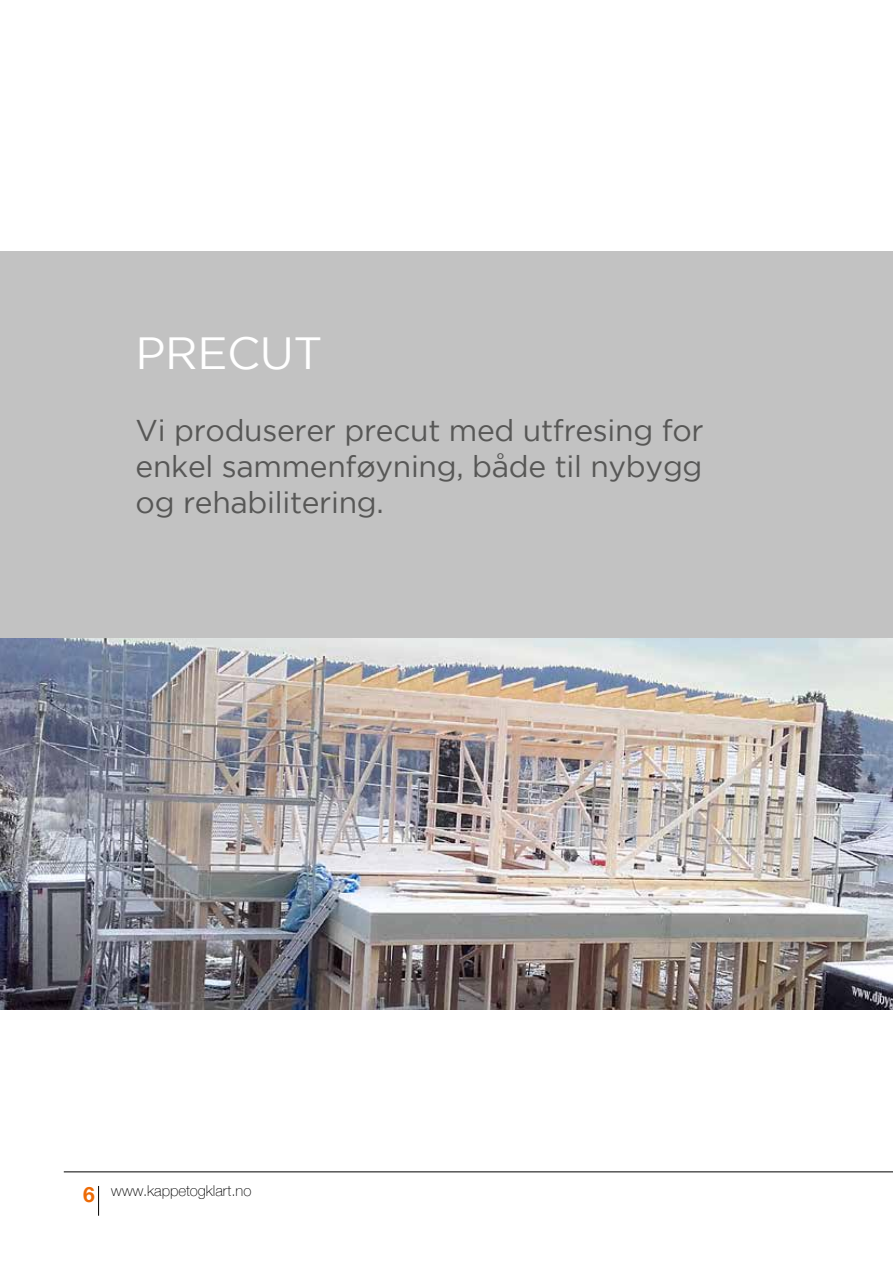
<style>
.page{position:relative;width:893px;height:1263px;background:#fff}
.page>*{position:absolute;margin:0;border:0;box-sizing:border-box;transform-origin:0 0}
.t1{font:45px "Gotham";letter-spacing:-.01em;color:#fff}
.t2{font:30px/36px "Gotham";letter-spacing:-.01em;color:#575756;text-align:justify}
.t3{font:100 15px "Helvetica Neue";color:#000}
.s1{font-weight:700;font-size:21px;color:#ed6b06}
</style>
<div class="page">
<hr style="left:64px;top:1171px;width:829px;height:1px;background:#000">
<hr style="left:98px;top:1186px;width:1px;height:30px;background:#000">
<img style="left:0;top:638px;width:893px;height:372px">
<div style="left:0;top:251px;width:893px;height:387px;background:#c2c2c2"></div>
<h1 class="t1" style="left:136px;top:328px;width:189px">PRECUT</h1>
<p class="t2" style="left:136px;top:412px;width:569px">Vi produserer precut med utfresing for enkel sammenføyning, både til nybygg og rehabilitering.</p>
<p class="t3" style="left:83px;top:1179px;width:170px"><span class="s1">6</span> www.kappetogklart.no</p>
</div>
